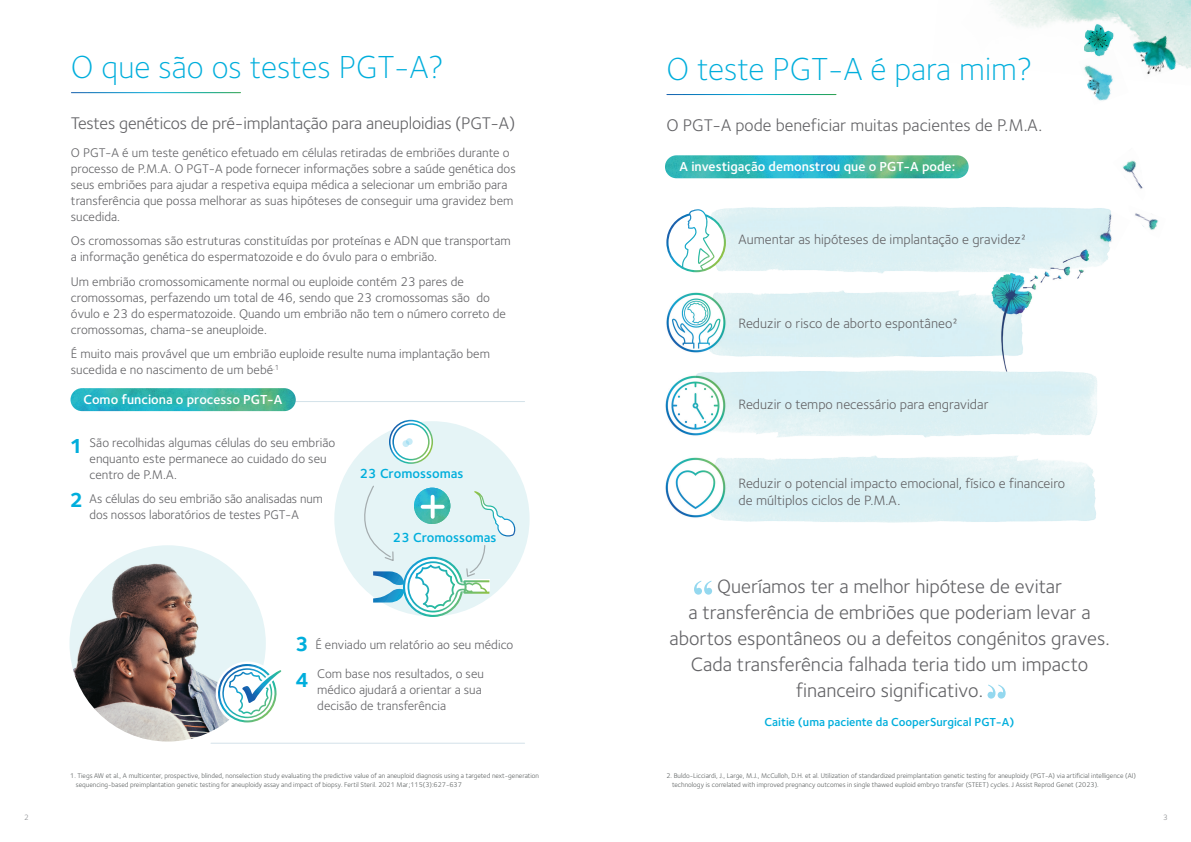
<style>
.page{position:relative;width:1191px;height:842px;background:#fff}
.page>*{position:absolute;margin:0;border:0;box-sizing:border-box;transform-origin:0 0}
.Large_Title{font:300 33px "Foundry Sterling";color:#00aedc}
.Body_Paragraph__after_subtitle{font:700 21px "Foundry Sterling";color:#00aedc}
.Large_Grey_Call-out_Text_EDIT{font:20px/26px "Foundry Sterling";color:#636366;text-align:center}
.Subtitle{font:17.5px "Foundry Sterling";letter-spacing:-.01em;color:#636366}
.Large_Grey_Call-out_Text{font:14px/17px "Foundry Sterling";color:#636366}
.t1{font:600 13.6px "Foundry Sterling";color:#00aedc}
.Lozenge{font:600 13.5px "Foundry Sterling";color:#fff}
.Body_Paragraph__after_subtitle-2{font:13px/16px "Foundry Sterling";color:#636366}
.Quote_Name_EDIT{font:600 12px "Foundry Sterling";color:#00aedc}
.t2{font:8px "Foundry Sterling";color:#8e9093}
.Reference{font:7px/9px "Foundry Sterling";color:#5b5f5f}
</style>
<div class="page">
<img style="left:991px;top:0;width:200px;height:69px">
<img style="left:665px;top:155px;width:303px;height:23px;border-radius:11px">
<svg style="left:694px;top:581px;width:18px;height:14px"></svg>
<svg style="left:987px;top:684px;width:18px;height:15px"></svg>
<img style="left:1129px;top:22px;width:56px;height:53px">
<img style="left:1078px;top:49px;width:50px;height:52px">
<img style="left:1085px;top:18px;width:30px;height:43px">
<svg style="left:666px;top:209px;width:60px;height:63px"></svg>
<img style="left:69px;top:545px;width:197px;height:196px;border-radius:98px">
<div style="left:216px;top:661px;width:64px;height:65px;background:#fff;border-radius:50%"></div>
<svg style="left:218px;top:664px;width:64px;height:58px"></svg>
<hr style="left:272px;top:401px;width:252px;height:1px;background:#d3e2e9">
<hr style="left:211px;top:743px;width:313px;height:1px;background:#d3e2e9">
<div style="left:334px;top:421px;width:195px;height:195px;background:#e5f4f6;border-radius:50%"></div>
<svg style="left:364px;top:486px;width:151px;height:131px"></svg>
<svg style="left:389px;top:420px;width:44px;height:44px"></svg>
<svg style="left:402px;top:440px;width:7px;height:7px"></svg>
<svg style="left:406px;top:438px;width:7px;height:7px"></svg>
<img style="left:414px;top:488px;width:36px;height:36px;border-radius:18px">
<svg style="left:422px;top:505px;width:21px;height:4px"></svg>
<hr style="left:431px;top:497px;width:3px;height:20px;background:#fff">
<img style="left:979px;top:240px;width:123px;height:130px">
<img style="left:1094px;top:210px;width:19px;height:40px">
<img style="left:1134px;top:212px;width:25px;height:18px">
<img style="left:1122px;top:160px;width:21px;height:29px">
<img style="left:738px;top:370px;width:359px;height:68px">
<img style="left:665px;top:292px;width:73px;height:144px">
<svg style="left:668px;top:378px;width:55px;height:55px"></svg>
<img style="left:653px;top:446px;width:84px;height:84px;border-radius:42px">
<img style="left:70px;top:388px;width:226px;height:23px;border-radius:11px">
<p class="Large_Title" style="left:71px;top:48px;width:374px">O que são os testes PGT-A?</p>
<p class="Subtitle" style="left:71px;top:113px;width:446px">Testes genéticos de pré-implantação para aneuploidias (PGT-A)</p>
<p class="Body_Paragraph__after_subtitle-2" style="left:71px;top:144px;width:446px">O PGT-A é um teste genético efetuado em células retiradas de embriões durante o processo de P.M.A. O PGT-A pode fornecer informações sobre a saúde genética dos seus embriões para ajudar a respetiva equipa médica a selecionar um embrião para transferência que possa melhorar as suas hipóteses de conseguir uma gravidez bem sucedida.</p>
<p class="Body_Paragraph__after_subtitle-2" style="left:71px;top:233px;width:441px">Os cromossomas são estruturas constituídas por proteínas e ADN que transportam a informação genética do espermatozoide e do óvulo para o embrião.</p>
<p class="Body_Paragraph__after_subtitle-2" style="left:71px;top:273px;width:436px">Um embrião cromossomicamente normal ou euploide contém 23 pares de cromossomas, perfazendo um total de 46, sendo que 23 cromossomas são do óvulo e 23 do espermatozoide. Quando um embrião não tem o número correto de cromossomas, chama-se aneuploide.</p>
<p class="Body_Paragraph__after_subtitle-2" style="left:71px;top:346px;width:420px">É muito mais provável que um embrião euploide resulte numa implantação bem sucedida e no nascimento de um bebé<sup>.1</sup></p>
<p class="Lozenge" style="left:84px;top:391px;width:200px">Como funciona o processo PGT-A</p>
<p class="Body_Paragraph__after_subtitle" style="left:69px;top:433px;width:15px">1</p>
<p class="Body_Paragraph__after_subtitle" style="left:69px;top:488px;width:15px">2</p>
<p class="Body_Paragraph__after_subtitle-2" style="left:90px;top:435px;width:247px">São recolhidas algumas células do seu embrião enquanto este permanece ao cuidado do seu centro de P.M.A.</p>
<p class="Body_Paragraph__after_subtitle-2" style="left:90px;top:490px;width:235px">As células do seu embrião são analisadas num dos nossos laboratórios de testes PGT-A</p>
<p class="t1" style="left:360px;top:465px;width:105px">23 Cromossomas</p>
<p class="t1" style="left:393px;top:529px;width:105px">23 Cromossomas</p>
<p class="Body_Paragraph__after_subtitle" style="left:295px;top:632px;width:15px">3</p>
<p class="Body_Paragraph__after_subtitle" style="left:295px;top:667px;width:15px">4</p>
<p class="Body_Paragraph__after_subtitle-2" style="left:317px;top:666px;width:168px">Com base nos resultados, o seu médico ajudará a orientar a sua decisão de transferência</p>
<p class="Body_Paragraph__after_subtitle-2" style="left:315px;top:637px;width:199px">É enviado um relatório ao seu médico</p>
<p class="Reference" style="left:76px;top:771px;width:465px;text-indent:-6px">1. Tiegs AW et al., A multicenter, prospective, blinded, nonselection study evaluating the predictive value of an aneuploid diagnosis using a targeted next-generation sequencing-based preimplantation genetic testing for aneuploidy assay and impact of biopsy. Fertil Steril. 2021 Mar;115(3):627-637</p>
<p class="Large_Title" style="left:666px;top:50px;width:368px">O teste PGT-A é para mim?</p>
<p class="Subtitle" style="left:666px;top:115px;width:377px">O PGT-A pode beneficiar muitas pacientes de P.M.A.</p>
<p class="Lozenge" style="left:679px;top:158px;width:277px">A investigação demonstrou que o PGT-A pode:</p>
<p class="Large_Grey_Call-out_Text" style="left:738px;top:231px;width:289px">Aumentar as hipóteses de implantação e gravidez2</p>
<p class="Large_Grey_Call-out_Text" style="left:738px;top:315px;width:220px">Reduzir o risco de aborto espontâneo2</p>
<p class="Large_Grey_Call-out_Text" style="left:738px;top:396px;width:251px">Reduzir o tempo necessário para engravidar</p>
<p class="Large_Grey_Call-out_Text" style="left:738px;top:474px;width:328px">Reduzir o potencial impacto emocional, físico e financeiro de múltiplos ciclos de P.M.A.</p>
<p class="Large_Grey_Call-out_Text_EDIT" style="left:669px;top:574px;width:442px">Queríamos ter a melhor hipótese de evitar<br>a transferência de embriões que poderiam levar a abortos espontâneos ou a defeitos congénitos graves.<br>Cada transferência falhada teria tido um impacto financeiro significativo.</p>
<p class="Quote_Name_EDIT" style="left:764px;top:715px;width:252px">Caitie (uma paciente da CooperSurgical PGT-A)</p>
<p class="Reference" style="left:672px;top:771px;width:465px;text-indent:-6px">2. Buldo-Licciardi, J., Large, M.J., McCulloh, D.H. et al. Utilization of standardized preimplantation genetic testing for aneuploidy (PGT-A) via artificial intelligence (AI) technology is correlated with improved pregnancy outcomes in single thawed euploid embryo transfer (STEET) cycles. J Assist Reprod Genet (2023).</p>
<p class="t2" style="left:24px;top:813px;width:6px">2</p>
<p class="t2" style="left:1163px;top:813px;width:6px">3</p>
</div>
